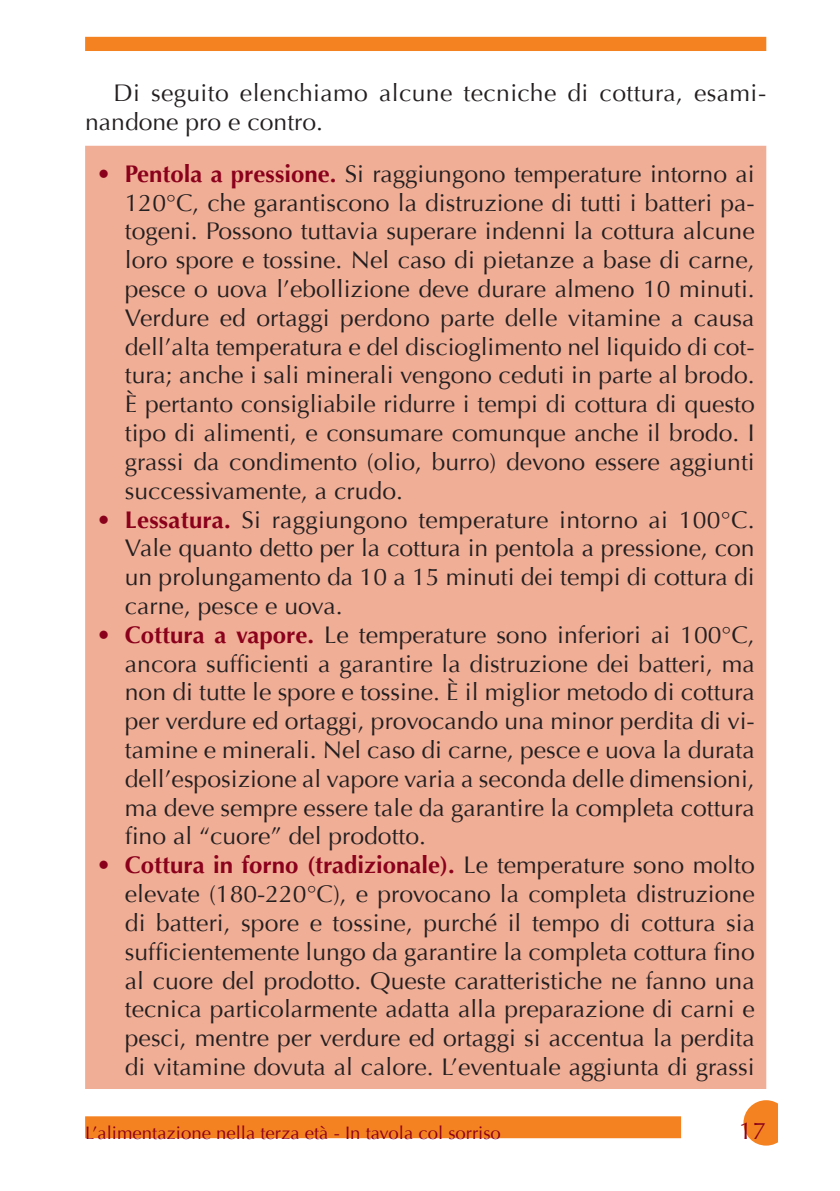
<style>
.page{position:relative;width:840px;height:1191px;background:#fff}
.page>*{position:absolute;margin:0;border:0;box-sizing:border-box;transform-origin:0 0}
.t1{font:24px/28.8px "Optima";color:#231f20;text-align:justify}
.t2{font:24px "Optima";color:#8a011b}
.t3{font:18px "Optima";color:#8a011b}
.s1{font-weight:700;color:#8a011b}
</style>
<div class="page">
<div style="left:86px;top:1117px;width:593px;height:20px;background:#f58220"></div>
<div style="left:85px;top:1116px;width:595px;height:22px;border:2px solid #f58220"></div>
<div style="left:744px;top:1101px;width:43px;height:43px;background:#f58220;border-radius:50%"></div>
<div style="left:743px;top:1100px;width:45px;height:45px;border:2px solid #f58220;border-radius:50%"></div>
<div style="left:778px;top:1101px;width:9px;height:43px;background:#fff"></div>
<div style="left:86px;top:38px;width:678px;height:12px;background:#f58220"></div>
<div style="left:85px;top:37px;width:680px;height:14px;border:2px solid #f58220"></div>
<div style="left:86px;top:147px;width:678px;height:941px;background:#f1ae96"></div>
<p class="t1" style="left:85px;top:79px;width:682px;text-indent:28px">Di seguito elenchiamo alcune tecniche di cottura, esami&shy;nandone pro e contro.</p>
<p class="t1" style="left:125px;top:160px;width:631px;text-indent:-28px"><span class="s1">• Pentola a pressione.</span> Si raggiungono temperature intorno ai 120°C, che garantiscono la distruzione di tutti i batteri pa&shy;togeni. Possono tuttavia superare indenni la cottura alcune loro spore e tossine. Nel caso di pietanze a base di carne, pesce o uova l’ebollizione deve durare almeno 10 minuti.<br>Verdure ed ortaggi perdono parte delle vitamine a causa dell’alta temperatura e del discioglimento nel liquido di cot&shy;tura; anche i sali minerali vengono ceduti in parte al brodo.<br>È pertanto consigliabile ridurre i tempi di cottura di questo tipo di alimenti, e consumare comunque anche il brodo. I grassi da condimento (olio, burro) devono essere aggiunti successivamente, a crudo.</p>
<p class="t1" style="left:125px;top:505px;width:631px;text-indent:-28px"><span class="s1">• Lessatura.</span> Si raggiungono temperature intorno ai 100°C.<br>Vale quanto detto per la cottura in pentola a pressione, con un prolungamento da 10 a 15 minuti dei tempi di cottura di carne, pesce e uova.</p>
<p class="t1" style="left:125px;top:620px;width:631px;text-indent:-28px"><span class="s1">• Cottura a vapore.</span> Le temperature sono inferiori ai 100°C, ancora sufficienti a garantire la distruzione dei batteri, ma non di tutte le spore e tossine. È il miglior metodo di cottura per verdure ed ortaggi, provocando una minor perdita di vi&shy;tamine e minerali. Nel caso di carne, pesce e uova la durata dell’esposizione al vapore varia a seconda delle dimensioni, ma deve sempre essere tale da garantire la completa cottura fino al “cuore” del prodotto.</p>
<p class="t1" style="left:125px;top:851px;width:631px;text-indent:-28px"><span class="s1">• Cottura in forno (tradizionale).</span> Le temperature sono molto elevate (180-220°C), e provocano la completa distruzione di batteri, spore e tossine, purché il tempo di cottura sia sufficientemente lungo da garantire la completa cottura fino al cuore del prodotto. Queste caratteristiche ne fanno una tecnica particolarmente adatta alla preparazione di carni e pesci, mentre per verdure ed ortaggi si accentua la perdita di vitamine dovuta al calore. L’eventuale aggiunta di grassi</p>
<p class="t3" style="left:85px;top:1122px;width:417px">L’alimentazione nella terza età - In tavola col sorriso</p>
<p class="t2" style="left:738px;top:1117px;width:29px">17</p>
</div>
